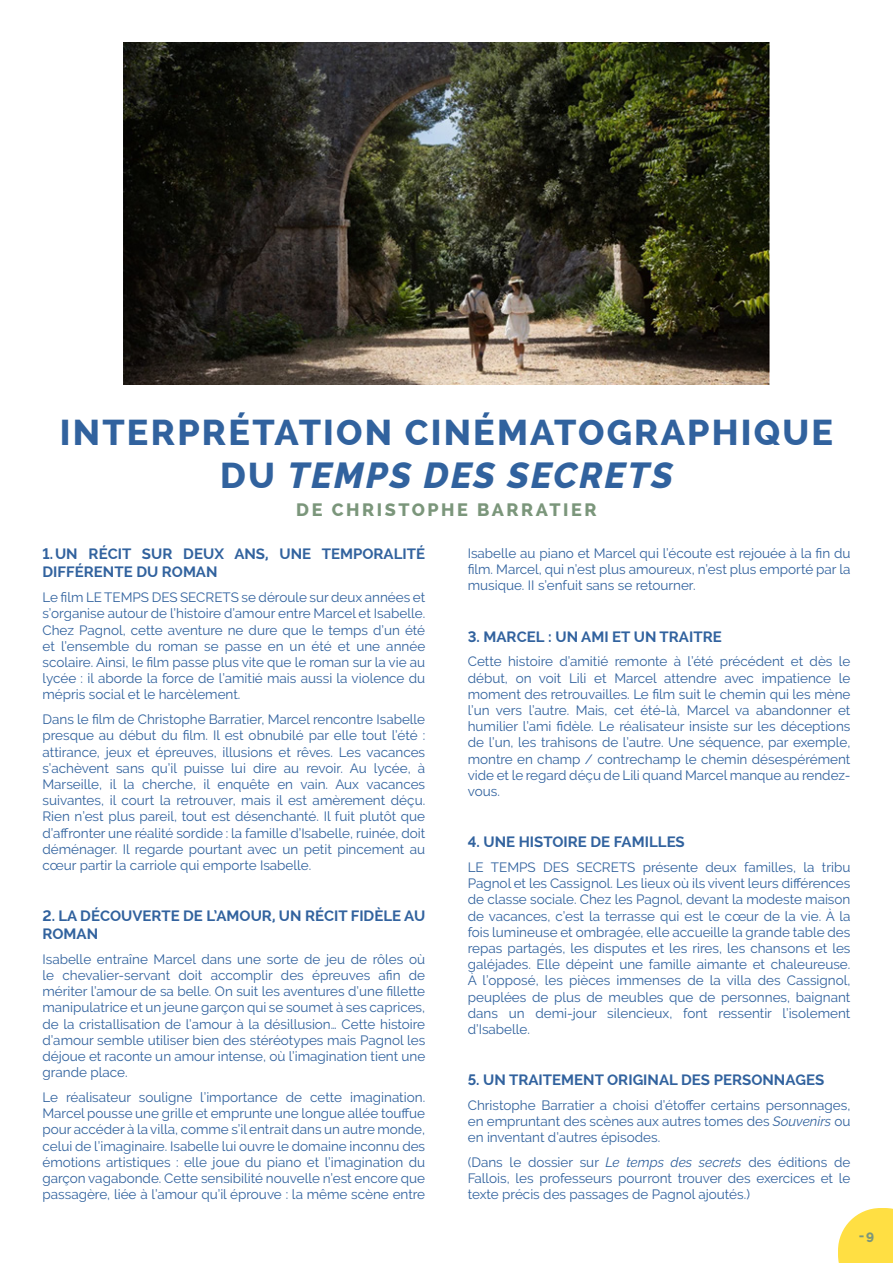
<style>
.page{position:relative;width:893px;height:1263px;background:#fff}
.page>*{position:absolute;margin:0;border:0;box-sizing:border-box;transform-origin:0 0}
.t1{font:800 36px/43px "Raleway";letter-spacing:.06em;color:#31629e;text-align:center}
.t2{font:800 18px "Raleway";letter-spacing:.14em;color:#7b967b}
.t3{font:700 15px/18px "Raleway";color:#31629e}
.t4{font:13.5px/16.2px "Raleway";color:#31629e;text-align:justify}
.t5{font:800 13.5px "Raleway";color:#7b967b}
.s1{font-style:italic}
</style>
<div class="page">
<img style="left:123px;top:43px;width:647px;height:341px">
<svg style="left:838px;top:1208px;width:55px;height:55px;background:#ffe35b"></svg>
<h1 class="t1" style="left:60px;top:411px;width:774px">INTERPRÉTATION CINÉMATOGRAPHIQUE<br>DU <span class="s1">TEMPS DES SECRETS</span></h1>
<h2 class="t2" style="left:296px;top:500px;width:302px">DE CHRISTOPHE BARRATIER</h2>
<p class="t3" style="left:43px;top:545px;width:384px">1.UN RÉCIT SUR DEUX ANS, UNE TEMPORALITÉ<br>DIFFÉRENTE DU ROMAN</p>
<p class="t4" style="left:43px;top:589px;width:384px">Le film LE TEMPS DES SECRETS se déroule sur deux années et s’organise autour de l’histoire d’amour entre Marcel et Isabelle.<br>Chez Pagnol, cette aventure ne dure que le temps d’un été et l’ensemble du roman se passe en un été et une année scolaire. Ainsi, le film passe plus vite que le roman sur la vie au lycée : il aborde la force de l’amitié mais aussi la violence du mépris social et le harcèlement.</p>
<p class="t4" style="left:43px;top:711px;width:384px">Dans le film de Christophe Barratier, Marcel rencontre Isabelle presque au début du film. Il est obnubilé par elle tout l’été : attirance, jeux et épreuves, illusions et rêves. Les vacances s’achèvent sans qu’il puisse lui dire au revoir. Au lycée, à Marseille, il la cherche, il enquête en vain. Aux vacances suivantes, il court la retrouver, mais il est amèrement déçu.<br>Rien n’est plus pareil, tout est désenchanté. Il fuit plutôt que d’affronter une réalité sordide : la famille d’Isabelle, ruinée, doit déménager. Il regarde pourtant avec un petit pincement au cœur partir la carriole qui emporte Isabelle.</p>
<p class="t3" style="left:43px;top:907px;width:384px">2. LA DÉCOUVERTE DE L’AMOUR, UN RÉCIT FIDÈLE AU<br>ROMAN</p>
<p class="t4" style="left:43px;top:951px;width:384px">Isabelle entraîne Marcel dans une sorte de jeu de rôles où le chevalier-servant doit accomplir des épreuves afin de mériter l’amour de sa belle. On suit les aventures d’une fillette manipulatrice et un jeune garçon qui se soumet à ses caprices, de la cristallisation de l’amour à la désillusion… Cette histoire d’amour semble utiliser bien des stéréotypes mais Pagnol les déjoue et raconte un amour intense, où l’imagination tient une grande place.</p>
<p class="t4" style="left:43px;top:1089px;width:384px">Le réalisateur souligne l’importance de cette imagination.<br>Marcel pousse une grille et emprunte une longue allée touffue pour accéder à la villa, comme s’il entrait dans un autre monde, celui de l’imaginaire. Isabelle lui ouvre le domaine inconnu des émotions artistiques : elle joue du piano et l’imagination du garçon vagabonde. Cette sensibilité nouvelle n’est encore que passagère, liée à l’amour qu’il éprouve : la même scène entre</p>
<p class="t4" style="left:468px;top:545px;width:384px">Isabelle au piano et Marcel qui l’écoute est rejouée à la fin du film. Marcel, qui n’est plus amoureux, n’est plus emporté par la musique. II s’enfuit sans se retourner.</p>
<p class="t3" style="left:468px;top:627px;width:256px">3. MARCEL : UN AMI ET UN TRAITRE</p>
<p class="t4" style="left:468px;top:653px;width:384px">Cette histoire d’amitié remonte à l’été précédent et dès le début, on voit Lili et Marcel attendre avec impatience le moment des retrouvailles. Le film suit le chemin qui les mène l’un vers l’autre. Mais, cet été-là, Marcel va abandonner et humilier l’ami fidèle. Le réalisateur insiste sur les déceptions de l’un, les trahisons de l’autre. Une séquence, par exemple, montre en champ / contrechamp le chemin désespérément vide et le regard déçu de Lili quand Marcel manque au rendez&shy;vous.</p>
<p class="t3" style="left:468px;top:833px;width:219px">4. UNE HISTOIRE DE FAMILLES</p>
<p class="t4" style="left:468px;top:859px;width:384px">LE TEMPS DES SECRETS présente deux familles, la tribu Pagnol et les Cassignol. Les lieux où ils vivent leurs différences de classe sociale. Chez les Pagnol, devant la modeste maison de vacances, c’est la terrasse qui est le cœur de la vie. À la fois lumineuse et ombragée, elle accueille la grande table des repas partagés, les disputes et les rires, les chansons et les galéjades. Elle dépeint une famille aimante et chaleureuse.<br>À l’opposé, les pièces immenses de la villa des Cassignol, peuplées de plus de meubles que de personnes, baignant dans un demi-jour silencieux, font ressentir l’isolement d’Isabelle.</p>
<p class="t3" style="left:468px;top:1071px;width:358px">5. UN TRAITEMENT ORIGINAL DES PERSONNAGES</p>
<p class="t4" style="left:468px;top:1097px;width:384px">Christophe Barratier a choisi d’étoffer certains personnages, en empruntant des scènes aux autres tomes des <span class="s1">Souvenirs</span> ou en inventant d’autres épisodes.</p>
<p class="t4" style="left:468px;top:1154px;width:384px">(Dans le dossier sur <span class="s1">Le temps des secrets</span> des éditions de Fallois, les professeurs pourront trouver des exercices et le texte précis des passages de Pagnol ajoutés.)</p>
<p class="t5" style="left:859px;top:1227px;width:17px">-9</p>
</div>
